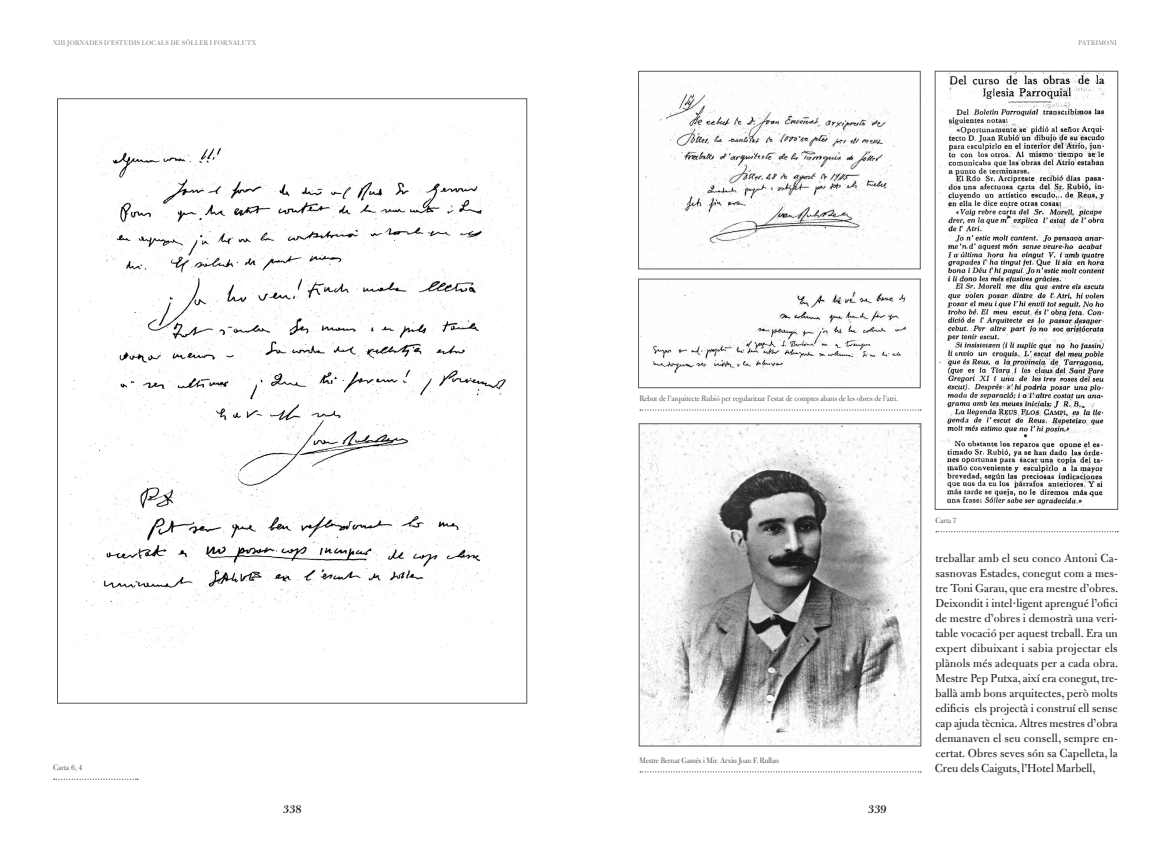
<style>
.page{position:relative;width:1170px;height:851px;background:#fff}
.page>*{position:absolute;margin:0;border:0;box-sizing:border-box;transform-origin:0 0}
.t1{font:12.5px/15px "Bulmer MT Std";letter-spacing:.005em;color:#231f20;text-align:justify}
.t2{font:600 12.5px "Bulmer MT Std";color:#231f20}
.t3{font:8.75px "Bulmer MT Std Display";color:#57585a}
.t4{font:7.5px "Bulmer MT Std Display";letter-spacing:.05em;color:#808285}
</style>
<div class="page">
<img style="left:67px;top:125px;width:458px;height:526px">
<svg style="left:54px;top:778px;width:84px;height:1px"></svg>
<svg style="left:640px;top:409px;width:280px;height:1px"></svg>
<svg style="left:640px;top:771px;width:280px;height:1px"></svg>
<svg style="left:935px;top:531px;width:182px;height:1px"></svg>
<img style="left:642px;top:73px;width:274px;height:194px">
<div style="left:638px;top:71px;width:282px;height:198px;border:1px solid #57585a"></div>
<img style="left:640px;top:280px;width:277px;height:105px">
<div style="left:638px;top:278px;width:282px;height:110px;border:1px solid #57585a"></div>
<img style="left:640px;top:425px;width:279px;height:319px">
<div style="left:638px;top:423px;width:283px;height:323px;border:1px solid #57585a"></div>
<img style="left:937px;top:73px;width:169px;height:434px">
<div style="left:934px;top:71px;width:183px;height:438px;border:1px solid #57585a"></div>
<p class="t4" style="left:53px;top:39px;width:205px">XIII JORNADES D’ESTUDIS LOCALS DE SÓLLER I FORNALUTX</p>
<p class="t4" style="left:1078px;top:39px;width:40px">PATRIMONI</p>
<p class="t3" style="left:53px;top:763px;width:31px">Carta 6, 4</p>
<p class="t3" style="left:639px;top:394px;width:260px">Rebut de l’arquitecte Rubió per regularitzar l’estat de comptes abans de les obres de l’atri.</p>
<p class="t3" style="left:639px;top:755px;width:141px">Mestre Bernat Gamés i Mir. Arxiu Joan F. Rullan</p>
<p class="t2" style="left:283px;top:802px;width:20px">338</p>
<p class="t2" style="left:868px;top:802px;width:20px">339</p>
<p class="t3" style="left:935px;top:515px;width:23px">Carta 7</p>
<p class="t1" style="left:934px;top:550px;width:185px">treballar amb el seu conco Antoni Ca&shy;sasnovas Estades, conegut com a mes&shy;tre Toni Garau, que era mestre d’obres.<br>Deixondit i intel·ligent aprengué l’ofici de mestre d’obres i demostrà una veri&shy;table vocació per aquest treball. Era un expert dibuixant i sabia projectar els plànols més adequats per a cada obra.<br>Mestre Pep Putxa, així era conegut, tre&shy;ballà amb bons arquitectes, però molts edificis els projectà i construí ell sense cap ajuda tècnica. Altres mestres d’obra demanaven el seu consell, sempre en&shy;certat. Obres seves són sa Capelleta, la Creu dels Caiguts, l’Hotel Marbell,</p>
</div>
